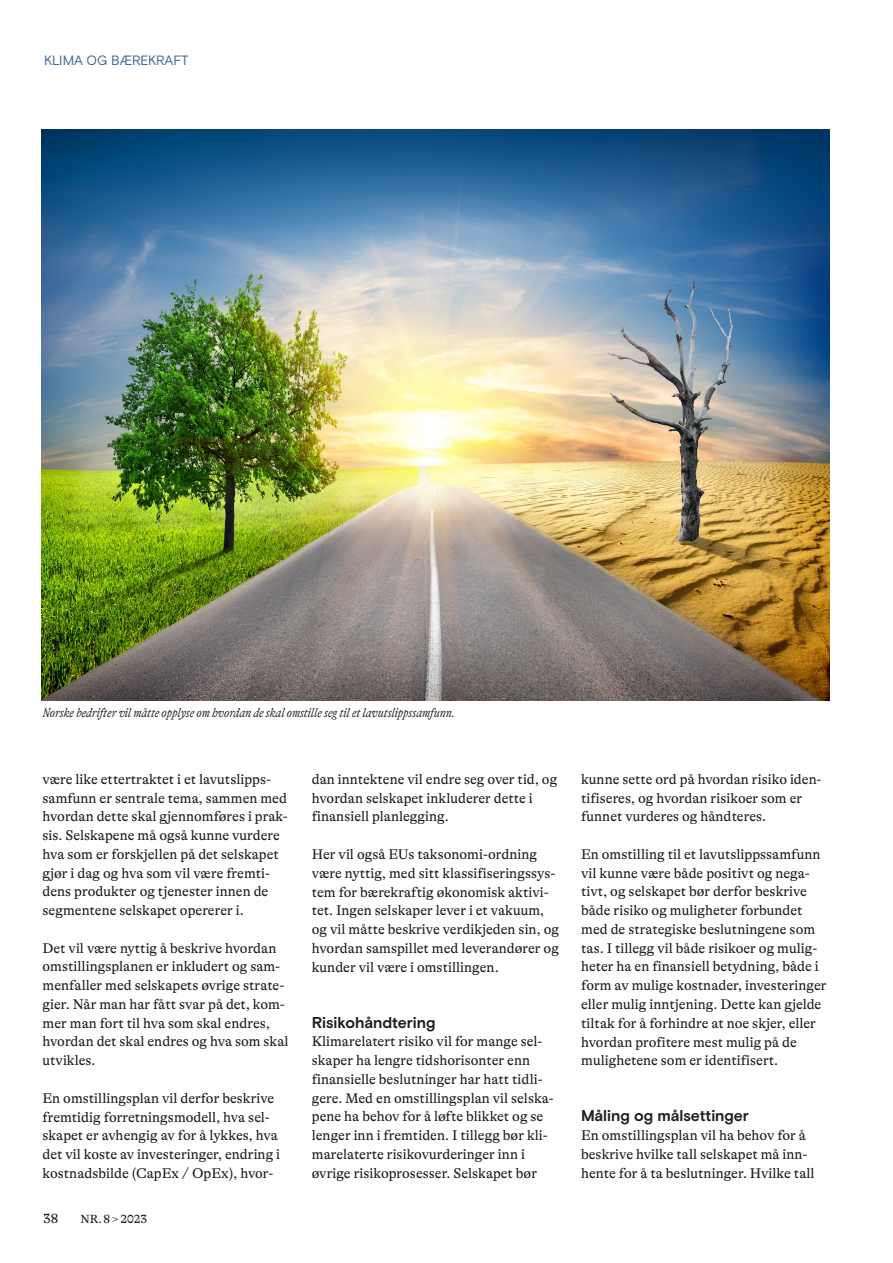
<style>
.page{position:relative;width:893px;height:1263px;background:#fff}
.page>*{position:absolute;margin:0;border:0;box-sizing:border-box;transform-origin:0 0}
.t1{font:700 15.75px "Basis Grotesque Pro";color:#231f20}
.t2{font:14.25px/18.8px "GT Alpina";color:#231f20}
.t3{font:13.5px "Basis Grotesque Pro";color:#3e6c92}
.t4{font:13.5px "GT Alpina";color:#231f20}
.t5{font:italic 300 condensed 12.75px "GT Alpina";color:#231f20}
.t6{font:12px "GT Alpina";letter-spacing:-.005em;color:#231f20}
</style>
<div class="page">
<img style="left:41px;top:130px;width:788px;height:570px">
<p class="t3" style="left:44px;top:53px;width:9px">KLIMA</p>
<p class="t3" style="left:87px;top:53px;width:35px">OG BÆREKRAFT</p>
<p class="t5" style="left:43px;top:705px;width:414px">Norske bedrifter vil måtte opplyse om hvordan de skal omstille seg til et lavutslippssamfunn.</p>
<p class="t2" style="left:43px;top:770px;width:247px">være like ettertraktet i et lavutslipps&shy;samfunn er sentrale tema, sammen med hvordan dette skal gjennomføres i prak&shy;sis. Selskapene må også kunne vurdere hva som er forskjellen på det selskapet gjør i dag og hva som vil være fremti&shy;dens produkter og tjenester innen de segmentene selskapet opererer i.</p>
<p class="t2" style="left:43px;top:939px;width:248px">Det vil være nyttig å beskrive hvordan omstillingsplanen er inkludert og sam&shy;menfaller med selskapets øvrige strate&shy;gier. Når man har fått svar på det, kom&shy;mer man fort til hva som skal endres, hvordan det skal endres og hva som skal utvikles.</p>
<p class="t2" style="left:43px;top:1089px;width:239px">En omstillingsplan vil derfor beskrive fremtidig forretningsmodell, hva sel&shy;skapet er avhengig av for å lykkes, hva det vil koste av investeringer, endring i kostnadsbilde (CapEx / OpEx), hvor-</p>
<p class="t4" style="left:43px;top:1210px;width:17px">38</p>
<p class="t6" style="left:81px;top:1212px;width:68px">NR. 8 &gt; 2023</p>
<p class="t2" style="left:312px;top:770px;width:247px">dan inntektene vil endre seg over tid, og hvordan selskapet inkluderer dette i finansiell planlegging.</p>
<p class="t2" style="left:312px;top:845px;width:249px">Her vil også EUs taksonomi-ordning være nyttig, med sitt klassifiseringssys&shy;tem for bærekraftig økonomisk aktivi&shy;tet. Ingen selskaper lever i et vakuum, og vil måtte beskrive verdikjeden sin, og hvordan samspillet med leverandører og kunder vil være i omstillingen.</p>
<p class="t1" style="left:312px;top:1013px;width:125px">Risikohåndtering</p>
<p class="t2" style="left:312px;top:1032px;width:243px">Klimarelatert risiko vil for mange sel&shy;skaper ha lengre tidshorisonter enn finansielle beslutninger har hatt tidli&shy;gere. Med en omstillingsplan vil selska&shy;pene ha behov for å løfte blikket og se lenger inn i fremtiden. I tillegg bør kli&shy;marelaterte risikovurderinger inn i øvrige risikoprosesser. Selskapet bør</p>
<p class="t2" style="left:581px;top:770px;width:242px">kunne sette ord på hvordan risiko iden&shy;tifiseres, og hvordan risikoer som er funnet vurderes og håndteres.</p>
<p class="t2" style="left:581px;top:845px;width:247px">En omstilling til et lavutslippssamfunn vil kunne være både positivt og nega&shy;tivt, og selskapet bør derfor beskrive både risiko og muligheter forbundet med de strategiske beslutningene som tas. I tillegg vil både risikoer og mulig&shy;heter ha en finansiell betydning, både i form av mulige kostnader, investeringer eller mulig inntjening. Dette kan gjelde tiltak for å forhindre at noe skjer, eller hvordan profitere mest mulig på de mulighetene som er identifisert.</p>
<p class="t1" style="left:581px;top:1107px;width:169px">Måling og målsettinger</p>
<p class="t2" style="left:581px;top:1126px;width:235px">En omstillingsplan vil ha behov for å beskrive hvilke tall selskapet må inn&shy;hente for å ta beslutninger. Hvilke tall</p>
</div>
